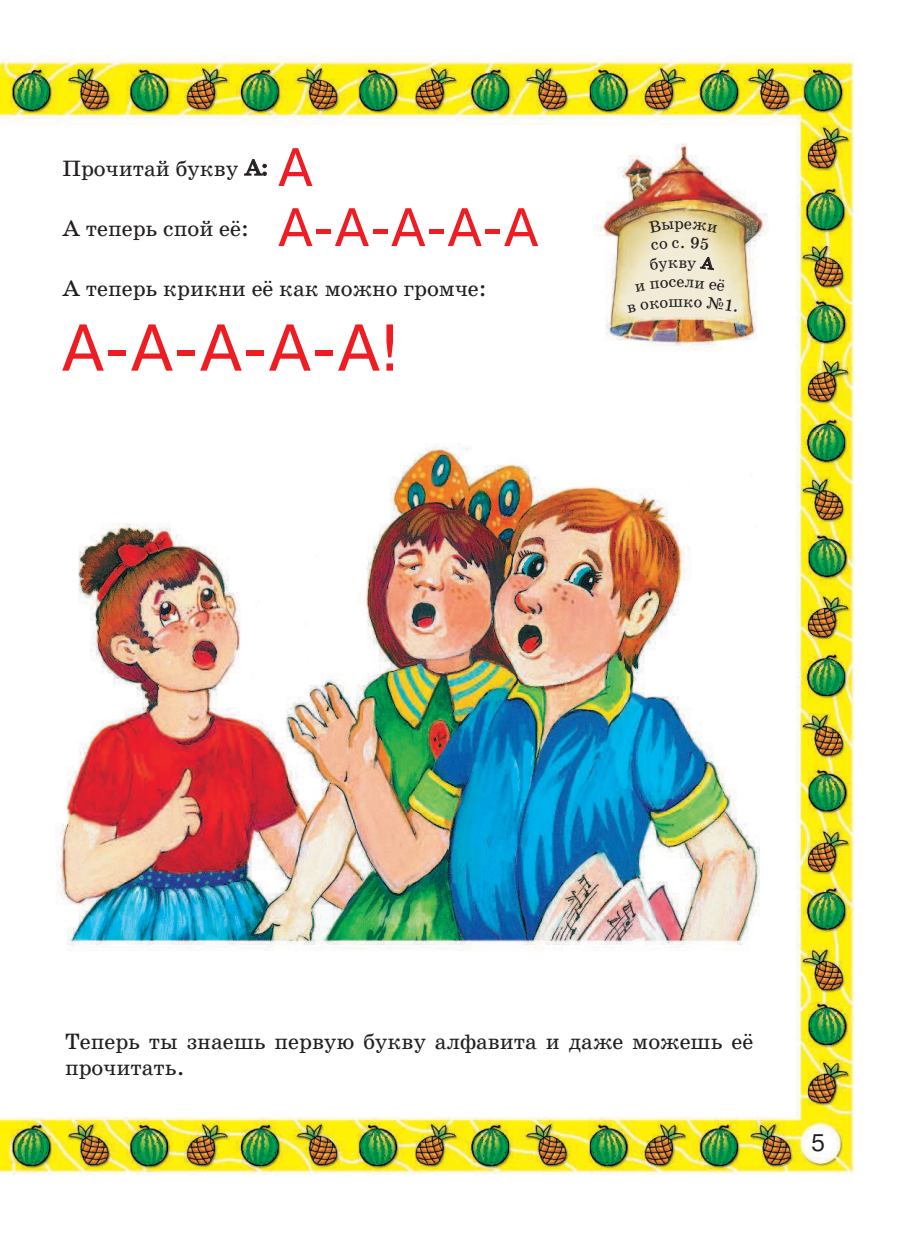
<style>
.page{position:relative;width:915px;height:1234px;background:#fff}
.page>*{position:absolute;margin:0;border:0;box-sizing:border-box;transform-origin:0 0}
.t1{font:66px "Pragmatica C";color:#ee1d23}
.t2{font:54px "Pragmatica C";color:#ee1d23}
.t3{font:24px "Pragmatica C";color:#231f20}
.t4{font:22.5px/25.5px "School Book C";color:#231f20}
.t5{font:16.5px "School Book C";color:#231f20}
</style>
<div class="page">
<img style="left:0;top:56px;width:855px;height:1119px">
<div style="left:63px;top:1032px;width:691px;height:52px;background:#fff"></div>
<img style="left:45px;top:443px;width:713px;height:518px">
<img style="left:594px;top:133px;width:179px;height:225px">
<svg style="left:649px;top:257px;width:28px;height:15px"></svg>
<svg style="left:687px;top:257px;width:27px;height:14px"></svg>
<svg style="left:648px;top:219px;width:69px;height:31px;background:#ece3c1"></svg>
<div style="left:627px;top:279px;width:109px;height:33px;background:#f1ebd7"></div>
<p class="t4" style="left:62px;top:155px;width:207px">Прочитай букву А:</p>
<h2 class="t2" style="left:278px;top:146px;width:35px">А</h2>
<p class="t4" style="left:62px;top:215px;width:188px">A теперь спой её:</p>
<h2 class="t2" style="left:278px;top:206px;width:261px">А-А-А-А-А</h2>
<p class="t4" style="left:62px;top:275px;width:425px">А теперь крикни её как можно громче:</p>
<h1 class="t1" style="left:62px;top:322px;width:339px">А-А-А-А-А!</h1>
<p class="t5" style="left:678px;top:253px;width:10px">в</p>
<p class="t5" style="left:676px;top:273px;width:10px">е</p>
<p class="t4" style="left:65px;top:1028px;width:689px">Теперь ты знаешь первую букву алфавита и даже можешь её прочитать.</p>
<p class="t3" style="left:810px;top:1133px;width:15px">5</p>
</div>
